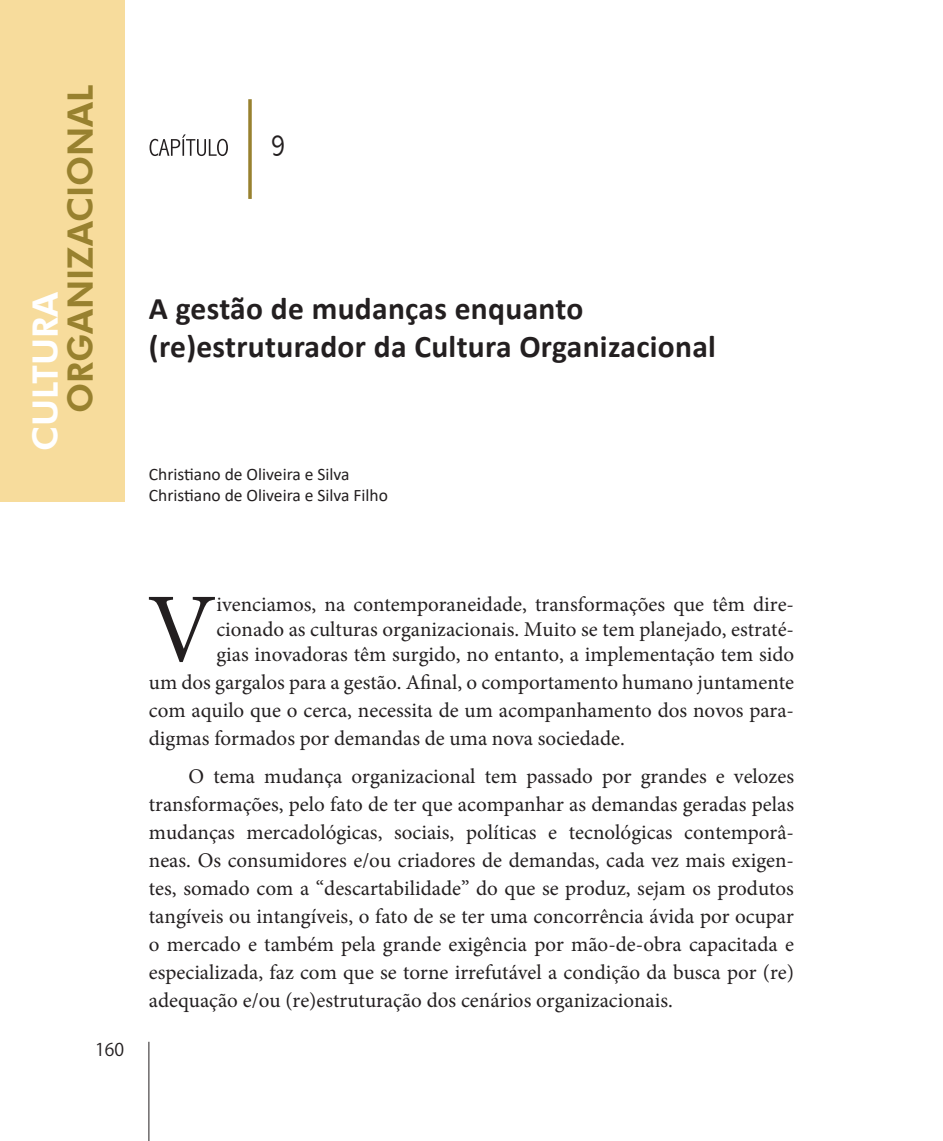
<style>
.page{position:relative;width:943px;height:1141px;background:#fff}
.page>*{position:absolute;margin:0;border:0;box-sizing:border-box;transform-origin:0 0}
._04_CORPO_DO_TEXTO_S{font:98.52px "Minion Pro";color:#231f20}
.t1{font:800 35px "Futura BT";color:#98812f}
.t2{font:800 35px "Futura BT";color:#fff}
.TITULO{font:700 31.5px/38.5px "Calibri";letter-spacing:.01em;color:#231f20}
.t3{font:300 condensed 31.5px "Abadi";color:#231f20}
._05_CORPO_DO_TEXTO{font:21px/28px "Minion Pro";color:#231f20;text-align:justify}
._04_CORPO_DO_TEXTO_S-2{font:21px/25.2px "Minion Pro";color:#231f20;text-align:justify}
._02_Autor_do_texto{font:17.5px "Calibri";color:#231f20}
.t4{font:17.5px "Koz Go Pro";color:#231f20}
</style>
<div class="page">
<hr style="left:148px;top:1042px;width:1px;height:99px;background:#231f20">
<svg style="left:248px;top:99px;width:4px;height:100px"></svg>
<svg style="left:149px;top:134px;width:79px;height:22px"></svg>
<div style="left:0;top:0;width:124px;height:501px;background:#f7dc9c"></div>
<p class="t2" style="left:24px;top:451px;width:162px;rotate:-90deg">CULTURA</p>
<p class="t1" style="left:59px;top:413px;width:331px;rotate:-90deg">ORGANIZACIONAL</p>
<p class="t3" style="left:271px;top:127px;width:16px">9</p>
<p class="TITULO" style="left:149px;top:289px;width:568px">A gestão de mudanças enquanto (re)estruturador da Cultura Organizacional</p>
<p class="_02_Autor_do_texto" style="left:149px;top:462px;width:202px">Christiano de Oliveira e Silva</p>
<p class="_02_Autor_do_texto" style="left:149px;top:483px;width:240px">Christiano de Oliveira e Silva Filho</p>
<p class="t4" style="left:95px;top:1038px;width:30px">160</p>
<p class="_04_CORPO_DO_TEXTO_S" style="left:147px;top:564px;width:71px">V</p>
<p class="_04_CORPO_DO_TEXTO_S-2" style="left:216px;top:591px;width:579px">ivenciamos, na contemporaneidade, transformações que têm dire&shy;cionado as culturas organizacionais. Muito se tem planejado, estraté&shy;gias inovadoras têm surgido, no entanto, a implementação tem sido</p>
<p class="_04_CORPO_DO_TEXTO_S-2" style="left:149px;top:668px;width:646px;line-height:28px">um dos gargalos para a gestão. Afinal, o comportamento humano juntamente com aquilo que o cerca, necessita de um acompanhamento dos novos para&shy;digmas formados por demandas de uma nova sociedade.</p>
<p class="_05_CORPO_DO_TEXTO" style="left:149px;top:762px;width:646px;text-indent:40px">O tema mudança organizacional tem passado por grandes e velozes transformações, pelo fato de ter que acompanhar as demandas geradas pelas mudanças mercadológicas, sociais, políticas e tecnológicas contemporâ&shy;neas. Os consumidores e/ou criadores de demandas, cada vez mais exigen&shy;tes, somado com a “descartabilidade” do que se produz, sejam os produtos tangíveis ou intangíveis, o fato de se ter uma concorrência ávida por ocupar o mercado e também pela grande exigência por mão-de-obra capacitada e especializada, faz com que se torne irrefutável a condição da busca por (re) adequação e/ou (re)estruturação dos cenários organizacionais.</p>
</div>
